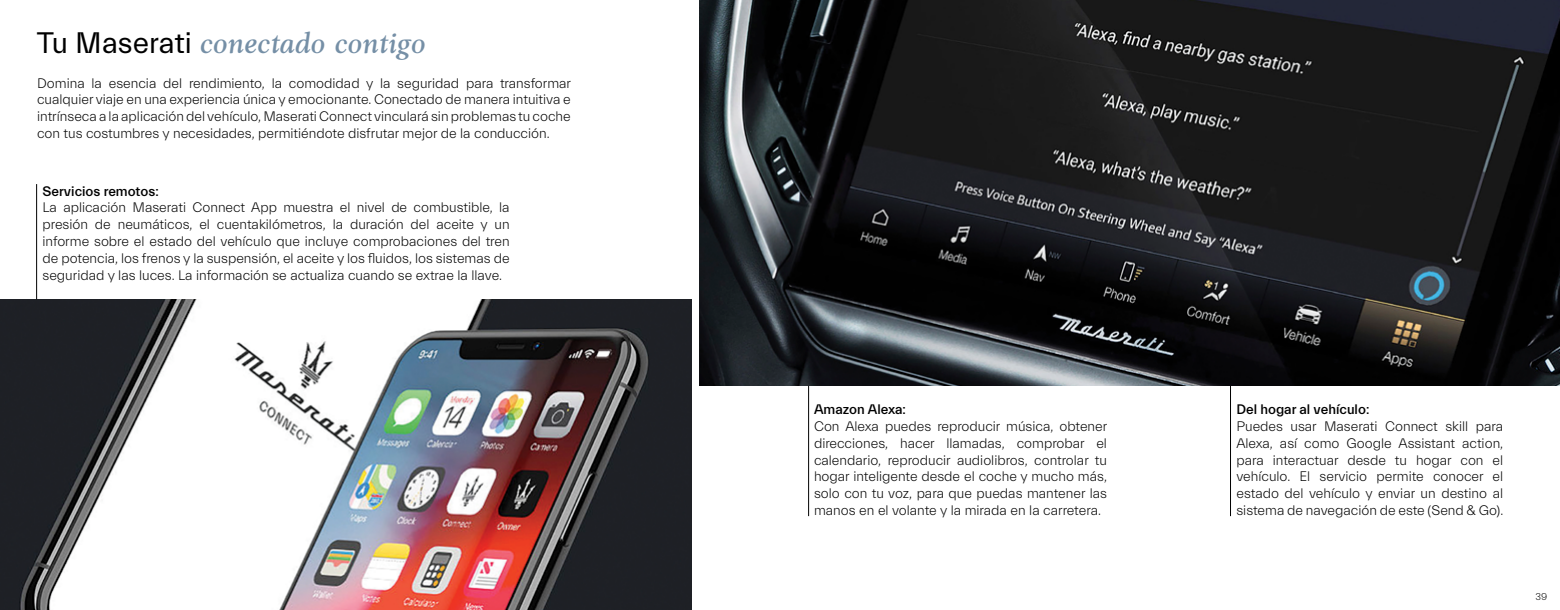
<style>
.page{position:relative;width:1560px;height:610px;background:#fff}
.page>*{position:absolute;margin:0;border:0;box-sizing:border-box;transform-origin:0 0}
.t1{font:italic 500 30px "Anko";color:#758fa6}
.t2{font:300 14px/16.8px "Everett";color:#000;text-align:justify}
.t3{font:500 14px "Everett";color:#000}
.t4{font:300 10px "Everett";color:#000}
.s1{font-family:"Everett";font-weight:400;font-style:normal;color:#000}
</style>
<div class="page">
<img style="left:0;top:299px;width:691px;height:310px">
<img style="left:699px;top:0;width:860px;height:386px">
<hr style="left:36px;top:184px;width:1px;height:115px;background:#000">
<hr style="left:1230px;top:386px;width:1px;height:130px;background:#000">
<hr style="left:808px;top:386px;width:1px;height:130px;background:#000">
<h1 class="t1" style="left:37px;top:26px;width:389px"><span class="s1">Tu Maserati</span> conectado contigo</h1>
<p class="t2" style="left:37px;top:75px;width:535px">Domina la esencia del rendimiento, la comodidad y la seguridad para transformar cualquier viaje en una experiencia única y emocionante. Conectado de manera intuitiva e intrínseca a la aplicación del vehículo, Maserati Connect vinculará sin problemas tu coche con tus costumbres y necesidades, permitiéndote disfrutar mejor de la conducción.</p>
<p class="t3" style="left:43px;top:183px;width:118px">Servicios remotos:</p>
<p class="t2" style="left:43px;top:199px;width:468px">La aplicación Maserati Connect App muestra el nivel de combustible, la presión de neumáticos, el cuentakilómetros, la duración del aceite y un informe sobre el estado del vehículo que incluye comprobaciones del tren de potencia, los frenos y la suspensión, el aceite y los fluidos, los sistemas de seguridad y las luces. La información se actualiza cuando se extrae la llave.</p>
<p class="t3" style="left:814px;top:401px;width:93px">Amazon Alexa:</p>
<p class="t2" style="left:814px;top:418px;width:295px">Con Alexa puedes reproducir música, obtener direcciones, hacer llamadas, comprobar el calendario, reproducir audiolibros, controlar tu hogar inteligente desde el coche y mucho más, solo con tu voz, para que puedas mantener las manos en el volante y la mirada en la carretera.</p>
<p class="t3" style="left:1236px;top:401px;width:134px">Del hogar al vehículo:</p>
<p class="t2" style="left:1236px;top:418px;width:268px">Puedes usar Maserati Connect skill para Alexa, así como Google Assistant action, para interactuar desde tu hogar con el vehículo. El servicio permite conocer el estado del vehículo y enviar un destino al sistema de navegación de este (Send &amp; Go).</p>
<p class="t4" style="left:1535px;top:591px;width:13px">39</p>
</div>
